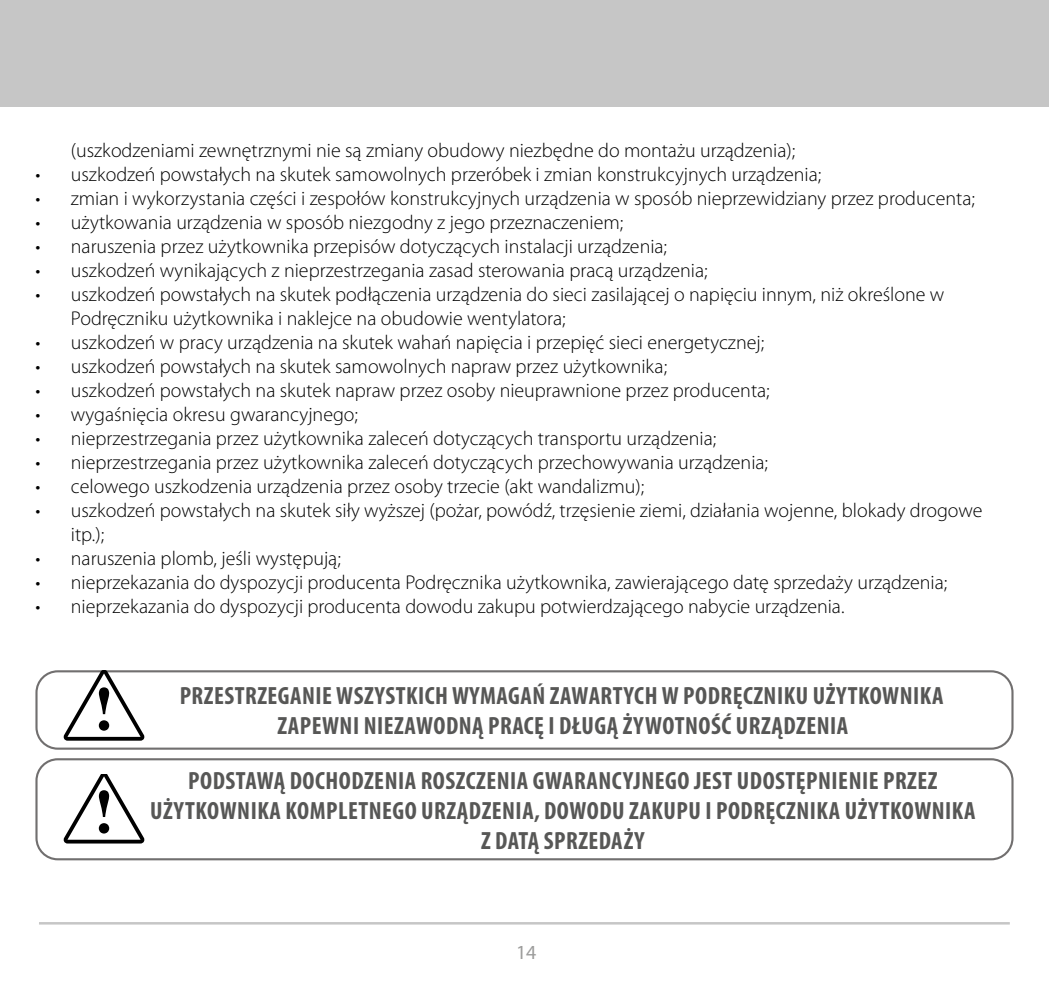
<style>
.page{position:relative;width:1049px;height:993px;background:#fff}
.page>*{position:absolute;margin:0;border:0;box-sizing:border-box;transform-origin:0 0}
.t1{font:700 condensed 25px/30px "Myriad Pro";letter-spacing:.02em;color:#575756;text-align:center}
.t2{font:300 20px/24px "Myriad Pro";color:#000}
.t3{font:20px "Myriad Pro";color:#9d9d9c}
</style>
<div class="page">
<div style="left:0;top:0;width:1049px;height:106px;background:#c6c6c6"></div>
<hr style="left:39px;top:921px;width:971px;height:3px;background:#c6c6c6">
<div style="left:35px;top:670px;width:978px;height:79px;border:2px solid #716f6f;border-radius:21px"></div>
<svg style="left:63px;top:670px;width:82px;height:70px"></svg>
<div style="left:35px;top:758px;width:978px;height:102px;border:2px solid #716f6f;border-radius:21px"></div>
<svg style="left:63px;top:774px;width:82px;height:69px"></svg>
<p class="t2" style="left:71px;top:138px;width:726px">(uszkodzeniami zewnętrznymi nie są zmiany obudowy niezbędne do montażu urządzenia);</p>
<p class="t2" style="left:35px;top:162px;width:787px">• uszkodzeń powstałych na skutek samowolnych przeróbek i zmian konstrukcyjnych urządzenia;</p>
<p class="t2" style="left:35px;top:186px;width:941px">• zmian i wykorzystania części i zespołów konstrukcyjnych urządzenia w sposób nieprzewidziany przez producenta;</p>
<p class="t2" style="left:35px;top:210px;width:589px">• użytkowania urządzenia w sposób niezgodny z jego przeznaczeniem;</p>
<p class="t2" style="left:35px;top:234px;width:633px">• naruszenia przez użytkownika przepisów dotyczących instalacji urządzenia;</p>
<p class="t2" style="left:35px;top:258px;width:674px">• uszkodzeń wynikających z nieprzestrzegania zasad sterowania pracą urządzenia;</p>
<p class="t2" style="left:71px;top:282px;width:875px;text-indent:-35px">• uszkodzeń powstałych na skutek podłączenia urządzenia do sieci zasilającej o napięciu innym, niż określone w<br>Podręczniku użytkownika i naklejce na obudowie wentylatora;</p>
<p class="t2" style="left:35px;top:330px;width:730px">• uszkodzeń w pracy urządzenia na skutek wahań napięcia i przepięć sieci energetycznej;</p>
<p class="t2" style="left:35px;top:354px;width:633px">• uszkodzeń powstałych na skutek samowolnych napraw przez użytkownika;</p>
<p class="t2" style="left:35px;top:378px;width:736px">• uszkodzeń powstałych na skutek napraw przez osoby nieuprawnione przez producenta;</p>
<p class="t2" style="left:35px;top:402px;width:324px">• wygaśnięcia okresu gwarancyjnego;</p>
<p class="t2" style="left:35px;top:426px;width:682px">• nieprzestrzegania przez użytkownika zaleceń dotyczących transportu urządzenia;</p>
<p class="t2" style="left:35px;top:450px;width:734px">• nieprzestrzegania przez użytkownika zaleceń dotyczących przechowywania urządzenia;</p>
<p class="t2" style="left:35px;top:474px;width:610px">• celowego uszkodzenia urządzenia przez osoby trzecie (akt wandalizmu);</p>
<p class="t2" style="left:71px;top:498px;width:913px;text-indent:-35px">• uszkodzeń powstałych na skutek siły wyższej (pożar, powódź, trzęsienie ziemi, działania wojenne, blokady drogowe itp.);</p>
<p class="t2" style="left:35px;top:546px;width:307px">• naruszenia plomb, jeśli występują;</p>
<p class="t2" style="left:35px;top:570px;width:913px">• nieprzekazania do dyspozycji producenta Podręcznika użytkownika, zawierającego datę sprzedaży urządzenia;</p>
<p class="t2" style="left:35px;top:594px;width:810px">• nieprzekazania do dyspozycji producenta dowodu zakupu potwierdzającego nabycie urządzenia.</p>
<p class="t1" style="left:180px;top:680px;width:765px">PRZESTRZEGANIE WSZYSTKICH WYMAGAŃ ZAWARTYCH W PODRĘCZNIKU UŻYTKOWNIKA<br>ZAPEWNI NIEZAWODNĄ PRACĘ I DŁUGĄ ŻYWOTNOŚĆ URZĄDZENIA</p>
<p class="t1" style="left:150px;top:764px;width:827px">PODSTAWĄ DOCHODZENIA ROSZCZENIA GWARANCYJNEGO JEST UDOSTĘPNIENIE PRZEZ<br>UŻYTKOWNIKA KOMPLETNEGO URZĄDZENIA, DOWODU ZAKUPU I PODRĘCZNIKA UŻYTKOWNIKA<br>Z DATĄ SPRZEDAŻY</p>
<p class="t3" style="left:516px;top:939px;width:22px">14</p>
</div>
